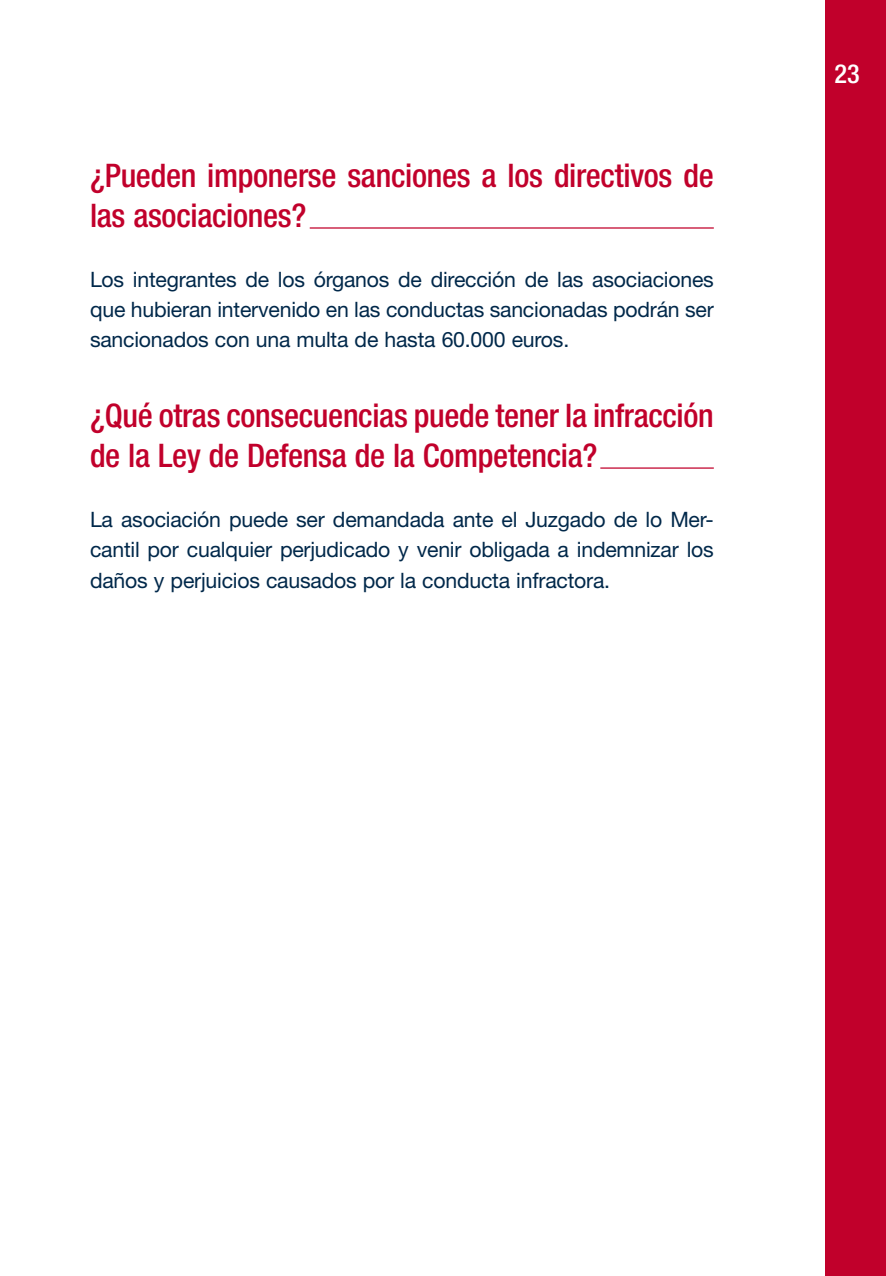
<style>
.page{position:relative;width:886px;height:1276px;background:#fff}
.page>*{position:absolute;margin:0;border:0;box-sizing:border-box;transform-origin:0 0}
.t1{font:500 condensed 32.5px/40px "Helvetica Neue";letter-spacing:-.01em;color:#c1002b}
.t2{font:500 condensed 26.25px "Helvetica Neue";color:#fff}
.t3{font:21.25px/30px "Helvetica Neue";letter-spacing:-.01em;color:#00284a;text-align:justify}
</style>
<div class="page">
<div style="left:825px;top:0;width:61px;height:1276px;background:#c1002b"></div>
<hr style="left:310px;top:227px;width:404px;height:2px;background:#c1002b">
<hr style="left:600px;top:467px;width:114px;height:2px;background:#c1002b">
<h1 class="t1" style="left:90px;top:155px;width:625px">¿Pueden imponerse sanciones a los directivos de las asociaciones?</h1>
<p class="t3" style="left:90px;top:264px;width:625px">Los integrantes de los órganos de dirección de las asociaciones que hubieran intervenido en las conductas sancionadas podrán ser sancionados con una multa de hasta 60.000 euros.</p>
<h1 class="t1" style="left:90px;top:395px;width:625px">¿Qué otras consecuencias puede tener la infracción de la Ley de Defensa de la Competencia?</h1>
<p class="t3" style="left:90px;top:504px;width:625px">La asociación puede ser demandada ante el Juzgado de lo Mer&shy;cantil por cualquier perjudicado y venir obligada a indemnizar los daños y perjuicios causados por la conducta infractora.</p>
<p class="t2" style="left:834px;top:58px;width:27px">23</p>
</div>
